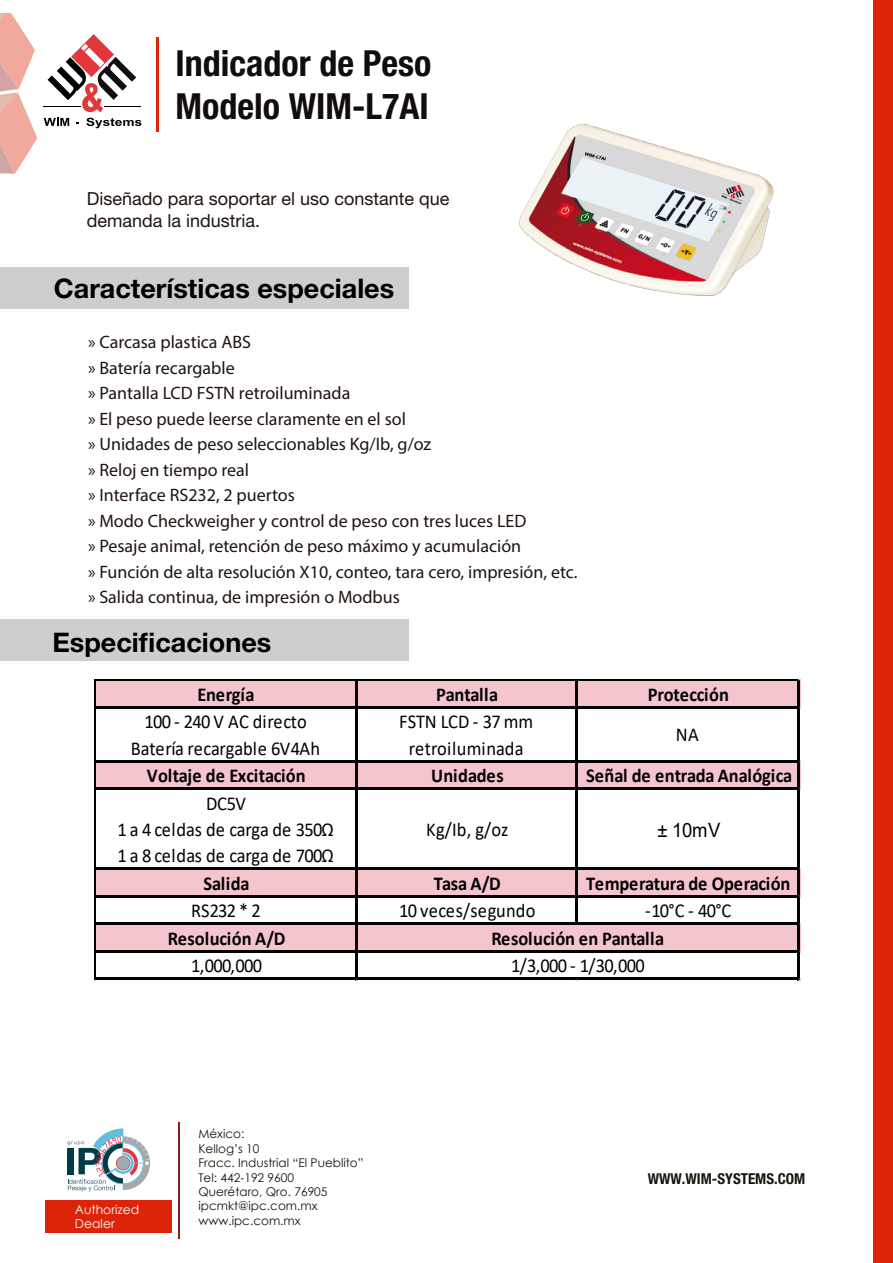
<style>
.page{position:relative;width:893px;height:1263px;background:#fff}
.page>*{position:absolute;margin:0;border:0;box-sizing:border-box;transform-origin:0 0}
.t1{font:700 condensed 36px/43.2px "Helvetica Neue LT Std";color:#110c0f}
.t2{font:700 27px "Helvetica Neue LT Std";color:#000}
.t3{font:19.65px/26.2px "Calibri";letter-spacing:-.01em;color:#030202;text-align:center;scale:.94 1}
.t4{font:700 19.65px "Calibri";letter-spacing:-.005em;color:#030202;scale:.94 1}
.t5{font:19.65px "Arial";color:#030202;scale:.94 1}
.t6{font:18px/25.5px "Myriad Pro";color:#1f1410}
.t7{font:18px/22.5px "Helvetica Neue LT Std";color:#1f1410}
.t8{font:700 condensed 15px "Helvetica Neue LT Std";color:#16160c}
.t9{font:12.3px/14.9px "Century Gothic";color:#fff}
.t10{font:12px/14.4px "Century Gothic";color:#16160c}
</style>
<div class="page">
<svg style="left:48px;top:34px;width:88px;height:78px"></svg>
<hr style="left:43px;top:106px;width:38px;height:1px;background:#000">
<hr style="left:104px;top:106px;width:37px;height:1px;background:#000">
<svg style="left:44px;top:118px;width:25px;height:8px"></svg>
<svg style="left:86px;top:118px;width:55px;height:10px"></svg>
<hr style="left:156px;top:37px;width:3px;height:95px;background:#dc240a">
<svg style="left:0;top:13px;width:37px;height:161px"></svg>
<div style="left:873px;top:0;width:20px;height:1263px;background:#dd2409"></div>
<hr style="left:179px;top:1122px;width:1px;height:117px;background:#8c1e17">
<svg style="left:67px;top:1128px;width:83px;height:63px"></svg>
<div style="left:45px;top:1200px;width:127px;height:33px;background:#dc240a"></div>
<div style="left:0;top:267px;width:408px;height:41px;background:#ccced0"></div>
<div style="left:0;top:620px;width:408px;height:41px;background:#ccced0"></div>
<img style="left:519px;top:123px;width:255px;height:173px">
<div style="left:95px;top:681px;width:705px;height:28px;background:#f5c5cd"></div>
<div style="left:95px;top:761px;width:705px;height:29px;background:#f5c5cd"></div>
<div style="left:95px;top:869px;width:705px;height:28px;background:#f5c5cd"></div>
<div style="left:95px;top:924px;width:705px;height:28px;background:#f5c5cd"></div>
<hr style="left:95px;top:680px;width:705px;height:1px;background:#030202">
<hr style="left:95px;top:706px;width:705px;height:3px;background:#030202">
<hr style="left:95px;top:760px;width:705px;height:2px;background:#030202">
<hr style="left:95px;top:787px;width:705px;height:3px;background:#030202">
<hr style="left:95px;top:867px;width:705px;height:3px;background:#030202">
<hr style="left:95px;top:895px;width:705px;height:2px;background:#030202">
<hr style="left:95px;top:922px;width:705px;height:3px;background:#030202">
<hr style="left:95px;top:950px;width:705px;height:2px;background:#030202">
<hr style="left:94px;top:680px;width:1px;height:300px;background:#030202">
<hr style="left:355px;top:681px;width:2px;height:299px;background:#030202">
<hr style="left:575px;top:681px;width:2px;height:244px;background:#030202">
<hr style="left:95px;top:977px;width:705px;height:3px;background:#030202">
<hr style="left:798px;top:681px;width:2px;height:299px;background:#030202">
<h1 class="t1" style="left:176px;top:41px;width:257px">Indicador de Peso<br>Modelo WIM-L7AI</h1>
<p class="t7" style="left:87px;top:187px;width:364px">Diseñado para soportar el uso constante que demanda la industria.</p>
<h2 class="t2" style="left:54px;top:272px;width:342px">Características especiales</h2>
<p class="t6" style="left:88px;top:329px;width:491px">» Carcasa plastica ABS<br>» Batería recargable<br>» Pantalla LCD FSTN retroiluminada<br>» El peso puede leerse claramente en el sol<br>» Unidades de peso seleccionables Kg/Ib, g/oz<br>» Reloj en tiempo real<br>» Interface RS232, 2 puertos<br>» Modo Checkweigher y control de peso con tres luces LED<br>» Pesaje animal, retención de peso máximo y acumulación<br>» Función de alta resolución X10, conteo, tara cero, impresión, etc. » Salida continua, de impresión o Modbus</p>
<h2 class="t2" style="left:52px;top:626px;width:220px">Especificaciones</h2>
<p class="t4" style="left:197px;top:680px;width:62px">Energía</p>
<p class="t4" style="left:436px;top:680px;width:68px">Pantalla</p>
<p class="t4" style="left:648px;top:680px;width:88px">Protección</p>
<p class="t3" style="left:131px;top:708px;width:203px">100 - 240 V AC directo<br>Batería recargable 6V4Ah</p>
<p class="t3" style="left:399px;top:708px;width:144px">FSTN LCD - 37 mm retroiluminada</p>
<p class="t3" style="left:676px;top:721px;width:26px">NA</p>
<p class="t4" style="left:147px;top:762px;width:170px">Voltaje de Excitación</p>
<p class="t4" style="left:431px;top:762px;width:79px">Unidades</p>
<p class="t4" style="left:586px;top:762px;width:221px">Señal de entrada Analógica</p>
<p class="t3" style="left:117px;top:789px;width:232px">DC5V<br>1 a 4 celdas de carga de 350Ω<br>1 a 8 celdas de carga de 700Ω</p>
<p class="t3" style="left:426px;top:816px;width:89px">Kg/Ib, g/oz</p>
<p class="t5" style="left:657px;top:817px;width:68px">± 10mV</p>
<p class="t4" style="left:204px;top:869px;width:51px">Salida</p>
<p class="t4" style="left:434px;top:869px;width:73px">Tasa A/D</p>
<p class="t4" style="left:586px;top:869px;width:219px">Temperatura de Operación</p>
<p class="t3" style="left:191px;top:897px;width:76px">RS232 * 2</p>
<p class="t3" style="left:399px;top:897px;width:147px">10 veces/segundo</p>
<p class="t3" style="left:645px;top:897px;width:93px">-10°C - 40°C</p>
<p class="t4" style="left:168px;top:924px;width:126px">Resolución A/D</p>
<p class="t3" style="left:191px;top:952px;width:77px">1,000,000</p>
<p class="t4" style="left:491px;top:924px;width:185px">Resolución en Pantalla</p>
<p class="t3" style="left:511px;top:952px;width:144px">1/3,000 - 1/30,000</p>
<p class="t9" style="left:75px;top:1201px;width:66px">Authorized<br>Dealer</p>
<p class="t10" style="left:198px;top:1127px;width:167px">México:<br>Kellog’s 10<br>Fracc. Industrial “El Pueblito”<br>Tel: 442-192 9600<br>Querétaro, Qro. 76905 ipcmkt@ipc.com.mx www.ipc.com.mx</p>
<p class="t8" style="left:648px;top:1170px;width:159px">WWW.WIM-SYSTEMS.COM</p>
</div>
